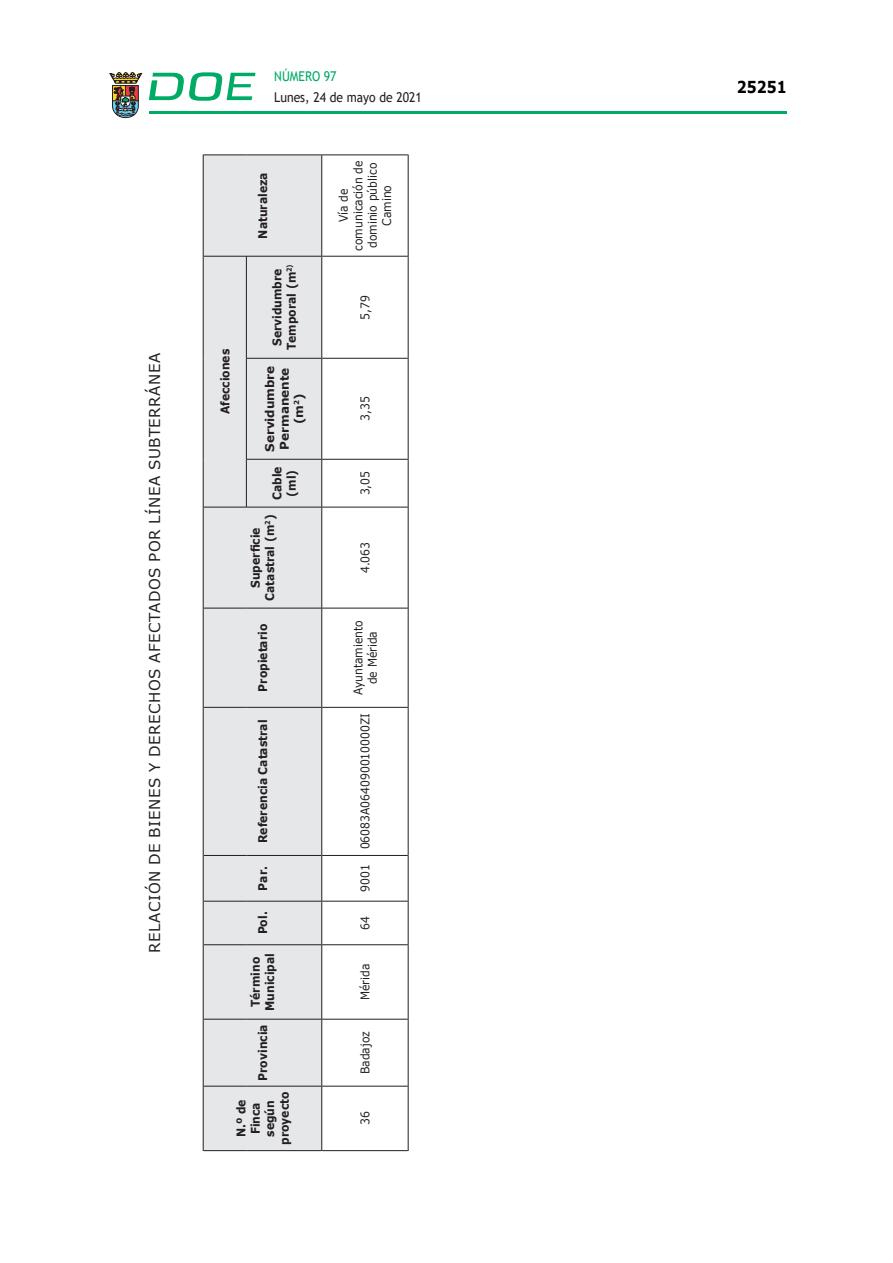
<style>
.page{position:relative;width:893px;height:1263px;background:#fff}
.page>*{position:absolute;margin:0;border:0;box-sizing:border-box;transform-origin:0 0}
.t1{font:700 16.5px "Verdana";color:#000;scale:.85 1}
.ADENDA{font:15px "Verdana";letter-spacing:.035em;color:#231f20}
.t2{font:13.5px "Trebuchet MS";color:#231f20;scale:.9 1}
.t3{font:13.5px "Trebuchet MS";color:#00ab67;scale:.9 1}
.t4{font:700 12px/14.4px "Verdana";color:#231f20;text-align:center;scale:.9 1}
.t5{font:12px/14.4px "Verdana";color:#231f20;text-align:center;scale:.9 1}
.t6{font:700 12px/14.4px "Verdana";color:#231f20;text-align:center}
</style>
<div class="page">
<hr style="left:149px;top:111px;width:638px;height:3px;background:#00ab66">
<svg style="left:109px;top:72px;width:33px;height:46px"></svg>
<svg style="left:149px;top:72px;width:106px;height:29px"></svg>
<div style="left:204px;top:155px;width:117px;height:995px;background:#e6e7e9"></div>
<hr style="left:203px;top:1086px;width:1px;height:65px;background:#231f20">
<hr style="left:204px;top:1150px;width:42px;height:1px;background:#231f20">
<hr style="left:203px;top:1019px;width:1px;height:67px;background:#231f20">
<hr style="left:204px;top:1086px;width:42px;height:1px;background:#231f20">
<hr style="left:203px;top:945px;width:1px;height:74px;background:#231f20">
<hr style="left:204px;top:1019px;width:42px;height:1px;background:#231f20">
<hr style="left:203px;top:901px;width:1px;height:44px;background:#231f20">
<hr style="left:204px;top:944px;width:42px;height:1px;background:#231f20">
<hr style="left:203px;top:855px;width:1px;height:46px;background:#231f20">
<hr style="left:204px;top:901px;width:42px;height:1px;background:#231f20">
<hr style="left:203px;top:707px;width:1px;height:148px;background:#231f20">
<hr style="left:204px;top:855px;width:42px;height:1px;background:#231f20">
<hr style="left:203px;top:608px;width:1px;height:99px;background:#231f20">
<hr style="left:204px;top:707px;width:42px;height:1px;background:#231f20">
<hr style="left:203px;top:507px;width:1px;height:101px;background:#231f20">
<hr style="left:204px;top:608px;width:42px;height:1px;background:#231f20">
<hr style="left:246px;top:1150px;width:75px;height:1px;background:#231f20">
<hr style="left:246px;top:1086px;width:75px;height:1px;background:#231f20">
<hr style="left:246px;top:1019px;width:75px;height:1px;background:#231f20">
<hr style="left:246px;top:944px;width:75px;height:1px;background:#231f20">
<hr style="left:246px;top:901px;width:75px;height:1px;background:#231f20">
<hr style="left:246px;top:855px;width:75px;height:1px;background:#231f20">
<hr style="left:246px;top:707px;width:75px;height:1px;background:#231f20">
<hr style="left:246px;top:608px;width:75px;height:1px;background:#231f20">
<hr style="left:203px;top:459px;width:1px;height:48px;background:#231f20">
<hr style="left:204px;top:507px;width:42px;height:1px;background:#231f20">
<hr style="left:203px;top:358px;width:1px;height:101px;background:#231f20">
<hr style="left:203px;top:256px;width:1px;height:102px;background:#231f20">
<hr style="left:203px;top:154px;width:1px;height:102px;background:#231f20">
<hr style="left:204px;top:256px;width:42px;height:1px;background:#231f20">
<hr style="left:204px;top:154px;width:42px;height:1px;background:#231f20">
<hr style="left:246px;top:154px;width:75px;height:1px;background:#231f20">
<hr style="left:246px;top:459px;width:1px;height:48px;background:#231f20">
<hr style="left:247px;top:507px;width:74px;height:1px;background:#231f20">
<hr style="left:246px;top:358px;width:1px;height:101px;background:#231f20">
<hr style="left:247px;top:459px;width:74px;height:1px;background:#231f20">
<hr style="left:246px;top:256px;width:1px;height:102px;background:#231f20">
<hr style="left:247px;top:358px;width:74px;height:1px;background:#231f20">
<hr style="left:247px;top:256px;width:74px;height:1px;background:#231f20">
<hr style="left:321px;top:1086px;width:1px;height:65px;background:#231f20">
<hr style="left:322px;top:1150px;width:86px;height:1px;background:#231f20">
<hr style="left:321px;top:1019px;width:1px;height:67px;background:#231f20">
<hr style="left:322px;top:1086px;width:86px;height:1px;background:#231f20">
<hr style="left:321px;top:945px;width:1px;height:74px;background:#231f20">
<hr style="left:322px;top:1019px;width:86px;height:1px;background:#231f20">
<hr style="left:321px;top:901px;width:1px;height:44px;background:#231f20">
<hr style="left:322px;top:944px;width:86px;height:1px;background:#231f20">
<hr style="left:321px;top:855px;width:1px;height:46px;background:#231f20">
<hr style="left:322px;top:901px;width:86px;height:1px;background:#231f20">
<hr style="left:321px;top:707px;width:1px;height:148px;background:#231f20">
<hr style="left:322px;top:855px;width:86px;height:1px;background:#231f20">
<hr style="left:321px;top:608px;width:1px;height:99px;background:#231f20">
<hr style="left:322px;top:707px;width:86px;height:1px;background:#231f20">
<hr style="left:321px;top:507px;width:1px;height:101px;background:#231f20">
<hr style="left:322px;top:608px;width:86px;height:1px;background:#231f20">
<hr style="left:321px;top:459px;width:1px;height:48px;background:#231f20">
<hr style="left:322px;top:507px;width:86px;height:1px;background:#231f20">
<hr style="left:321px;top:358px;width:1px;height:101px;background:#231f20">
<hr style="left:322px;top:459px;width:86px;height:1px;background:#231f20">
<hr style="left:321px;top:256px;width:1px;height:102px;background:#231f20">
<hr style="left:322px;top:358px;width:86px;height:1px;background:#231f20">
<hr style="left:321px;top:154px;width:1px;height:102px;background:#231f20">
<hr style="left:322px;top:256px;width:86px;height:1px;background:#231f20">
<hr style="left:322px;top:154px;width:86px;height:1px;background:#231f20">
<hr style="left:408px;top:1086px;width:1px;height:65px;background:#231f20">
<hr style="left:408px;top:1019px;width:1px;height:67px;background:#231f20">
<hr style="left:408px;top:945px;width:1px;height:74px;background:#231f20">
<hr style="left:408px;top:901px;width:1px;height:44px;background:#231f20">
<hr style="left:408px;top:855px;width:1px;height:46px;background:#231f20">
<hr style="left:408px;top:707px;width:1px;height:148px;background:#231f20">
<hr style="left:408px;top:608px;width:1px;height:99px;background:#231f20">
<hr style="left:408px;top:507px;width:1px;height:101px;background:#231f20">
<hr style="left:408px;top:459px;width:1px;height:48px;background:#231f20">
<hr style="left:408px;top:358px;width:1px;height:101px;background:#231f20">
<hr style="left:408px;top:256px;width:1px;height:102px;background:#231f20">
<hr style="left:408px;top:154px;width:1px;height:102px;background:#231f20">
<p class="ADENDA" style="left:145px;top:953px;width:601px;rotate:-90deg">RELACIÓN DE BIENES Y DERECHOS AFECTADOS POR LÍNEA SUBTERRÁNEA</p>
<p class="t3" style="left:274px;top:67px;width:71px">NÚMERO 97</p>
<p class="t2" style="left:274px;top:88px;width:166px">Lunes, 24 de mayo de 2021</p>
<p class="t4" style="left:218px;top:414px;width:74px;rotate:-90deg">Afecciones</p>
<p class="t4" style="left:255px;top:239px;width:75px;rotate:-90deg">Naturaleza</p>
<p class="t4" style="left:270px;top:350px;width:97px;rotate:-90deg">Servidumbre<br>Temporal (m<sup>2)</sup></p>
<p class="t6" style="left:262px;top:452px;width:88px;rotate:-90deg">Servidumbre<br>Permanente (m<sup>2</sup>)</p>
<p class="t4" style="left:270px;top:500px;width:39px;text-align:left;rotate:-90deg">Cable (ml)</p>
<p class="t4" style="left:248px;top:601px;width:97px;rotate:-90deg">Superficie<br>Catastral (m<sup>2</sup>)</p>
<p class="t4" style="left:255px;top:691px;width:77px;rotate:-90deg">Propietario</p>
<p class="t4" style="left:255px;top:843px;width:138px;rotate:-90deg">Referencia Catastral</p>
<p class="t4" style="left:255px;top:890px;width:29px;rotate:-90deg">Par.</p>
<p class="t4" style="left:255px;top:934px;width:27px;rotate:-90deg">Pol.</p>
<p class="t4" style="left:248px;top:1011px;width:66px;rotate:-90deg">Término<br>Municipal</p>
<p class="t4" style="left:255px;top:1081px;width:64px;rotate:-90deg">Provincia</p>
<p class="t4" style="left:234px;top:1145px;width:61px;rotate:-90deg">N.º de<br>Finca según proyecto</p>
<p class="t5" style="left:336px;top:251px;width:102px;rotate:-90deg">Vía de comunicación de dominio público<br>Camino</p>
<p class="t5" style="left:358px;top:319px;width:29px;rotate:-90deg">5,79</p>
<p class="t5" style="left:358px;top:421px;width:29px;rotate:-90deg">3,35</p>
<p class="t5" style="left:358px;top:495px;width:29px;rotate:-90deg">3,05</p>
<p class="t5" style="left:358px;top:573px;width:36px;rotate:-90deg">4.063</p>
<p class="t5" style="left:351px;top:695px;width:85px;rotate:-90deg">Ayuntamiento de Mérida</p>
<p class="t5" style="left:358px;top:849px;width:153px;rotate:-90deg">06083A064090010000ZI</p>
<p class="t5" style="left:358px;top:892px;width:32px;rotate:-90deg">9001</p>
<p class="t5" style="left:358px;top:930px;width:17px;rotate:-90deg">64</p>
<p class="t5" style="left:358px;top:1000px;width:42px;rotate:-90deg">Mérida</p>
<p class="t5" style="left:358px;top:1074px;width:49px;rotate:-90deg">Badajoz</p>
<p class="t5" style="left:358px;top:1125px;width:17px;rotate:-90deg">36</p>
<h1 class="t1" style="left:737px;top:75px;width:60px">25251</h1>
</div>
